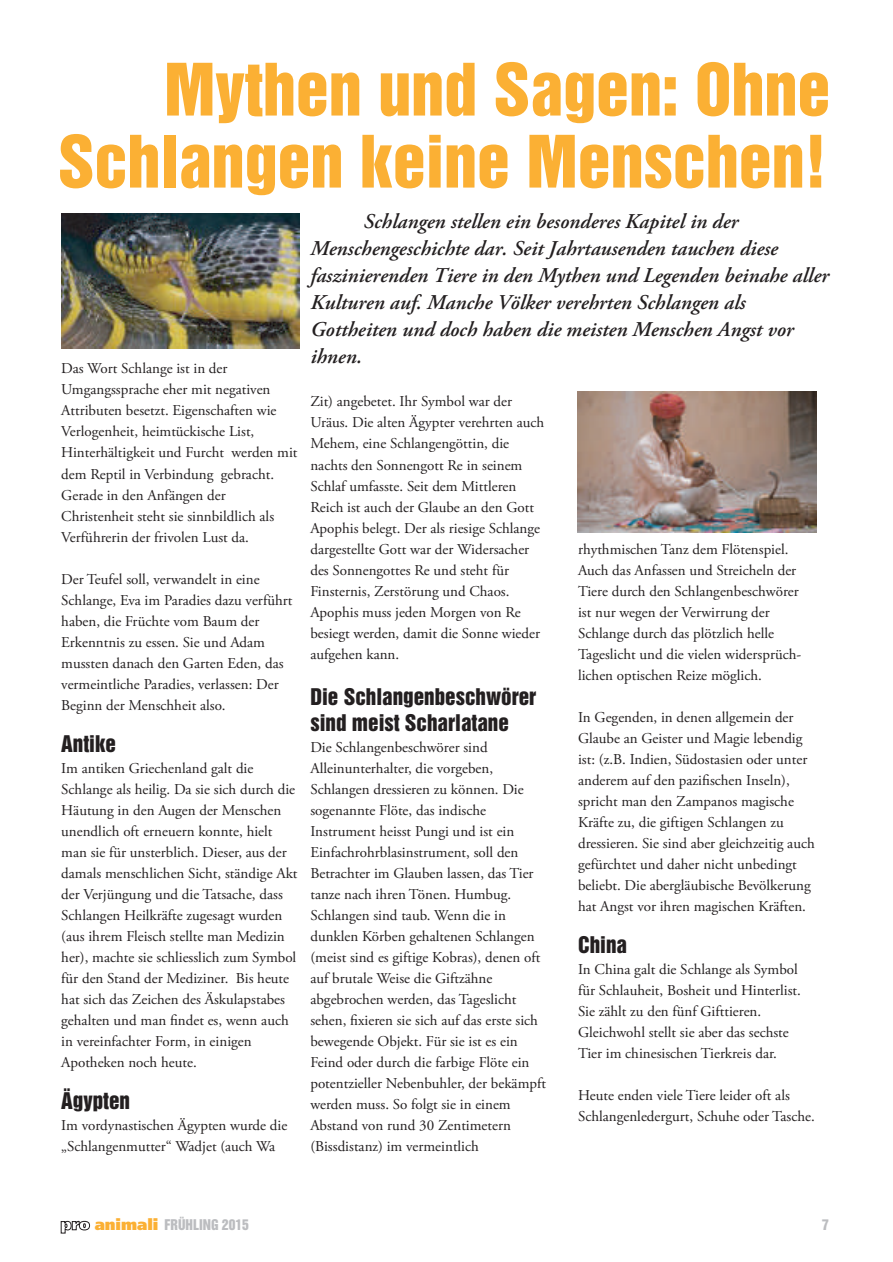
<style>
.page{position:relative;width:893px;height:1262px;background:#fff}
.page>*{position:absolute;margin:0;border:0;box-sizing:border-box;transform-origin:0 0}
.t1{font:66px/72px "Helvetica Inserat";color:#fbb034;text-align:right}
.t2{font:italic 600 21px/27px "Adobe Garamond Pro";color:#231f20}
.t3{font:21px/25.5px "Helvetica Inserat";color:#231f20}
.t4{font:15px/21px "Adobe Garamond Pro";color:#231f20}
.t5{font:13.5px "Helvetica Inserat";color:#bcbdc0}
.s1{font-family:"Frutiger";font-weight:900;font-size:15.75px;color:#fff}
.s2{font-family:"Frutiger";font-weight:900;font-size:15.75px;color:#fbb034}
</style>
<div class="page">
<img style="left:61px;top:213px;width:238px;height:136px">
<img style="left:577px;top:392px;width:239px;height:140px">
<h1 class="t1" style="left:58px;top:54px;width:774px">Mythen und Sagen: Ohne<br>Schlangen keine Menschen!</h1>
<p class="t4" style="left:61px;top:359px;width:238px">Das Wort Schlange ist in der Umgangssprache eher mit negativen Attributen besetzt. Eigenschaften wie Verlogenheit, heimtückische List, Hinterhältigkeit und Furcht werden mit dem Reptil in Verbindung gebracht.<br>Gerade in den Anfängen der Christenheit steht sie sinnbildlich als Verführerin der frivolen Lust da.</p>
<p class="t4" style="left:61px;top:569px;width:233px">Der Teufel soll, verwandelt in eine Schlange, Eva im Paradies dazu verführt haben, die Früchte vom Baum der Erkenntnis zu essen. Sie und Adam mussten danach den Garten Eden, das vermeintliche Paradies, verlassen: Der Beginn der Menschheit also.</p>
<h2 class="t3" style="left:61px;top:730px;width:56px">Antike</h2>
<p class="t4" style="left:61px;top:758px;width:238px">Im antiken Griechenland galt die Schlange als heilig. Da sie sich durch die Häutung in den Augen der Menschen unendlich oft erneuern konnte, hielt man sie für unsterblich. Dieser, aus der damals menschlichen Sicht, ständige Akt der Verjüngung und die Tatsache, dass Schlangen Heilkräfte zugesagt wurden (aus ihrem Fleisch stellte man Medizin her), machte sie schliesslich zum Symbol für den Stand der Mediziner. Bis heute hat sich das Zeichen des Äskulapstabes gehalten und man findet es, wenn auch in vereinfachter Form, in einigen Apotheken noch heute.</p>
<h2 class="t3" style="left:61px;top:1087px;width:70px">Ägypten</h2>
<p class="t4" style="left:61px;top:1115px;width:227px">Im vordynastischen Ägypten wurde die „Schlangenmutter“ Wadjet (auch Wa</p>
<p class="t2" style="left:310px;top:209px;width:520px;text-indent:53px">Schlangen stellen ein besonderes Kapitel in der Menschengeschichte dar. Seit Jahrtausenden tauchen diese faszinierenden Tiere in den Mythen und Legenden beinahe aller Kulturen auf. Manche Völker verehrten Schlangen als Gottheiten und doch haben die meisten Menschen Angst vor ihnen.</p>
<p class="t4" style="left:310px;top:392px;width:235px">Zit) angebetet. Ihr Symbol war der Uräus. Die alten Ägypter verehrten auch Mehem, eine Schlangengöttin, die nachts den Sonnengott Re in seinem Schlaf umfasste. Seit dem Mittleren Reich ist auch der Glaube an den Gott Apophis belegt. Der als riesige Schlange dargestellte Gott war der Widersacher des Sonnengottes Re und steht für Finsternis, Zerstörung und Chaos.<br>Apophis muss jeden Morgen von Re besiegt werden, damit die Sonne wieder aufgehen kann.</p>
<h2 class="t3" style="left:310px;top:684px;width:227px">Die Schlangenbeschwörer sind meist Scharlatane</h2>
<p class="t4" style="left:310px;top:737px;width:237px">Die Schlangenbeschwörer sind Alleinunterhalter, die vorgeben, Schlangen dressieren zu können. Die sogenannte Flöte, das indische Instrument heisst Pungi und ist ein Einfachrohrblasinstrument, soll den Betrachter im Glauben lassen, das Tier tanze nach ihren Tönen. Humbug.<br>Schlangen sind taub. Wenn die in dunklen Körben gehaltenen Schlangen (meist sind es giftige Kobras), denen oft auf brutale Weise die Giftzähne abgebrochen werden, das Tageslicht sehen, fixieren sie sich auf das erste sich bewegende Objekt. Für sie ist es ein Feind oder durch die farbige Flöte ein potentzieller Nebenbuhler, der bekämpft werden muss. So folgt sie in einem Abstand von rund 30 Zentimetern (Bissdistanz) im vermeintlich</p>
<p class="t4" style="left:578px;top:539px;width:225px">rhythmischen Tanz dem Flötenspiel.<br>Auch das Anfassen und Streicheln der Tiere durch den Schlangenbeschwörer ist nur wegen der Verwirrung der Schlange durch das plötzlich helle Tageslicht und die vielen widersprüch&shy;lichen optischen Reize möglich.</p>
<p class="t4" style="left:578px;top:707px;width:238px">In Gegenden, in denen allgemein der Glaube an Geister und Magie lebendig ist: (z.B. Indien, Südostasien oder unter anderem auf den pazifischen Inseln), spricht man den Zampanos magische Kräfte zu, die giftigen Schlangen zu dressieren. Sie sind aber gleichzeitig auch gefürchtet und daher nicht unbedingt beliebt. Die abergläubische Bevölkerung hat Angst vor ihren magischen Kräften.</p>
<h2 class="t3" style="left:578px;top:931px;width:51px">China</h2>
<p class="t4" style="left:578px;top:959px;width:224px">In China galt die Schlange als Symbol für Schlauheit, Bosheit und Hinterlist.<br>Sie zählt zu den fünf Gifttieren.<br>Gleichwohl stellt sie aber das sechste Tier im chinesischen Tierkreis dar.</p>
<p class="t4" style="left:578px;top:1085px;width:238px">Heute enden viele Tiere leider oft als<br>Schlangenledergurt, Schuhe oder Tasche.</p>
<p class="t5" style="left:60px;top:1216px;width:190px"><span class="s1">pro</span> <span class="s2">animali</span> FRÜHLING 2015</p>
<p class="t5" style="left:822px;top:1217px;width:8px">7</p>
</div>
